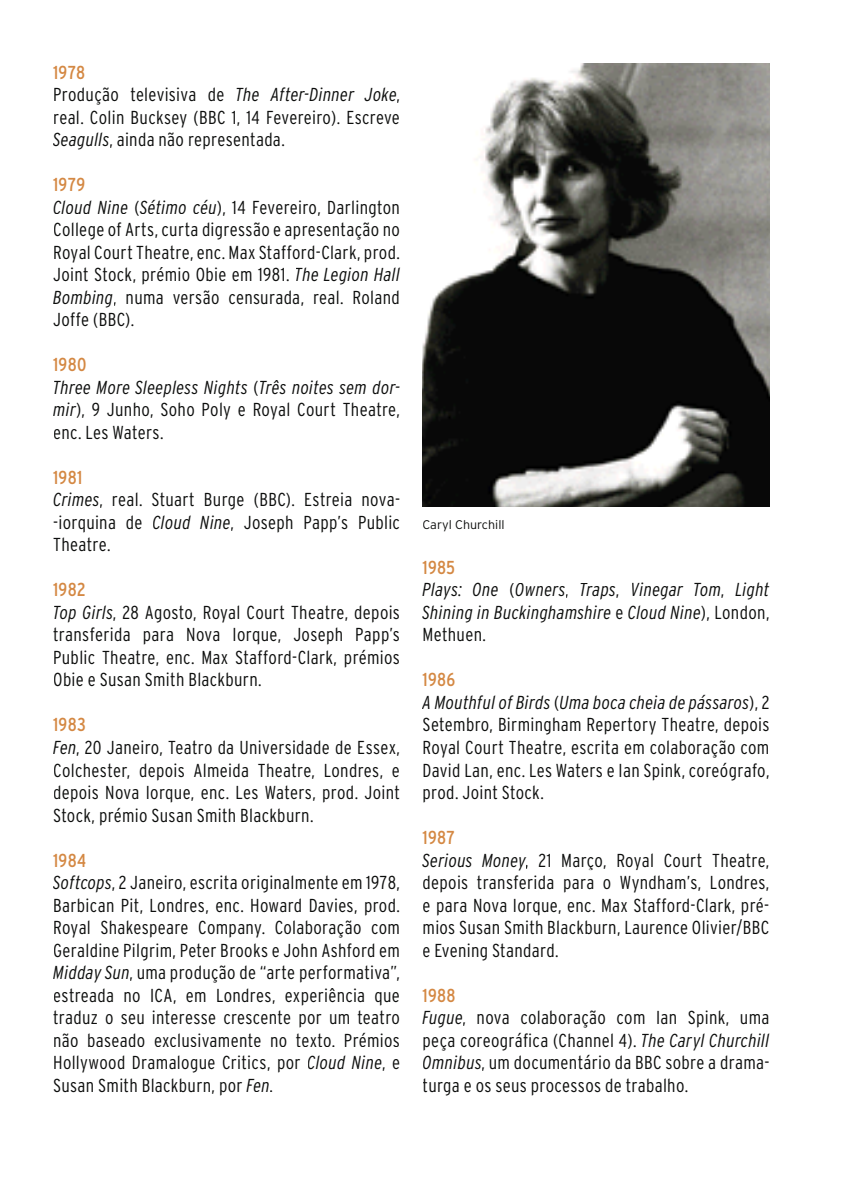
<style>
.page{position:relative;width:851px;height:1184px;background:#fff}
.page>*{position:absolute;margin:0;border:0;box-sizing:border-box;transform-origin:0 0}
.t1{font:300 condensed 18.75px/22.5px "Interstate";letter-spacing:.015em;color:#0d0e0d}
.t2{font:italic 300 condensed 18.75px/22.5px "Interstate";letter-spacing:.015em;color:#0d0e0d}
.t3{font:300 12.5px "Interstate";color:#0d0e0d}
.s1{font-weight:400;color:#d48843}
.s2{font-style:italic}
.s3{font-weight:400;font-style:normal;color:#d48843}
.s4{font-style:normal}
</style>
<div class="page">
<img style="left:422px;top:64px;width:347px;height:442px">
<p class="t1" style="left:53px;top:61px;width:348px"><span class="s1">1978<br></span>Produção televisiva de <span class="s2">The After-Dinner Joke</span>, real. Colin Bucksey (BBC 1, 14 Fevereiro). Escreve <span class="s2">Seagulls</span>, ainda não representada.</p>
<p class="t1" style="left:53px;top:173px;width:348px"><span class="s1">1979<br></span><span class="s2">Cloud Nine</span> (<span class="s2">Sétimo céu</span>), 14 Fevereiro, Darlington College of Arts, curta digressão e apresentação no Royal Court Theatre, enc. Max Stafford-Clark, prod.<br>Joint Stock, prémio Obie em 1981. <span class="s2">The Legion Hall Bombing</span>, numa versão censurada, real. Roland Joffe (BBC).</p>
<p class="t1" style="left:53px;top:353px;width:348px"><span class="s1">1980<br></span><span class="s2">Three More Sleepless Nights</span> (<span class="s2">Três noites sem dor&shy;mir</span>), 9 Junho, Soho Poly e Royal Court Theatre, enc. Les Waters.</p>
<p class="t1" style="left:53px;top:466px;width:348px"><span class="s1">1981<br></span><span class="s2">Crimes</span>, real. Stuart Burge (BBC). Estreia nova--iorquina de <span class="s2">Cloud Nine</span>, Joseph Papp’s Public<br>Theatre.</p>
<p class="t1" style="left:53px;top:578px;width:348px"><span class="s1">1982<br></span><span class="s2">Top Girls</span>, 28 Agosto, Royal Court Theatre, depois transferida para Nova Iorque, Joseph Papp’s Public Theatre, enc. Max Stafford-Clark, prémios Obie e Susan Smith Blackburn.</p>
<p class="t1" style="left:53px;top:713px;width:348px"><span class="s1">1983<br></span><span class="s2">Fen</span>, 20 Janeiro, Teatro da Universidade de Essex, Colchester, depois Almeida Theatre, Londres, e depois Nova Iorque, enc. Les Waters, prod. Joint Stock, prémio Susan Smith Blackburn.</p>
<p class="t1" style="left:53px;top:848px;width:348px"><span class="s1">1984<br></span><span class="s2">Softcops</span>, 2 Janeiro, escrita originalmente em 1978, Barbican Pit, Londres, enc. Howard Davies, prod.<br>Royal Shakespeare Company. Colaboração com Geraldine Pilgrim, Peter Brooks e John Ashford em <span class="s2">Midday Sun</span>, uma produção de “arte performativa”, estreada no ICA, em Londres, experiência que traduz o seu interesse crescente por um teatro não baseado exclusivamente no texto. Prémios Hollywood Dramalogue Critics, por <span class="s2">Cloud Nine</span>, e Susan Smith Blackburn, por <span class="s2">Fen</span>.</p>
<p class="t3" style="left:422px;top:517px;width:84px">Caryl Churchill</p>
<p class="t2" style="left:422px;top:556px;width:348px"><span class="s3">1985<br></span>Plays: One <span class="s4">(</span>Owners<span class="s4">,</span> Traps<span class="s4">,</span> Vinegar Tom<span class="s4">,</span> Light<br>Shining in Buckinghamshire <span class="s4">e</span> Cloud Nine<span class="s4">), London,<br>Methuen.</span></p>
<p class="t1" style="left:422px;top:668px;width:348px"><span class="s1">1986<br></span><span class="s2">A Mouthful of Birds</span> (<span class="s2">Uma boca cheia de pássaros</span>), 2<br>Setembro, Birmingham Repertory Theatre, depois Royal Court Theatre, escrita em colaboração com David Lan, enc. Les Waters e Ian Spink, coreógrafo, prod. Joint Stock.</p>
<p class="t1" style="left:422px;top:826px;width:348px"><span class="s1">1987<br></span><span class="s2">Serious Money</span>, 21 Março, Royal Court Theatre, depois transferida para o Wyndham’s, Londres, e para Nova Iorque, enc. Max Stafford-Clark, pré&shy;mios Susan Smith Blackburn, Laurence Olivier/BBC e Evening Standard.</p>
<p class="t1" style="left:422px;top:983px;width:348px"><span class="s1">1988<br></span><span class="s2">Fugue</span>, nova colaboração com Ian Spink, uma peça coreográfica (Channel 4). <span class="s2">The Caryl Churchill Omnibus</span>, um documentário da BBC sobre a drama&shy;turga e os seus processos de trabalho.</p>
</div>
